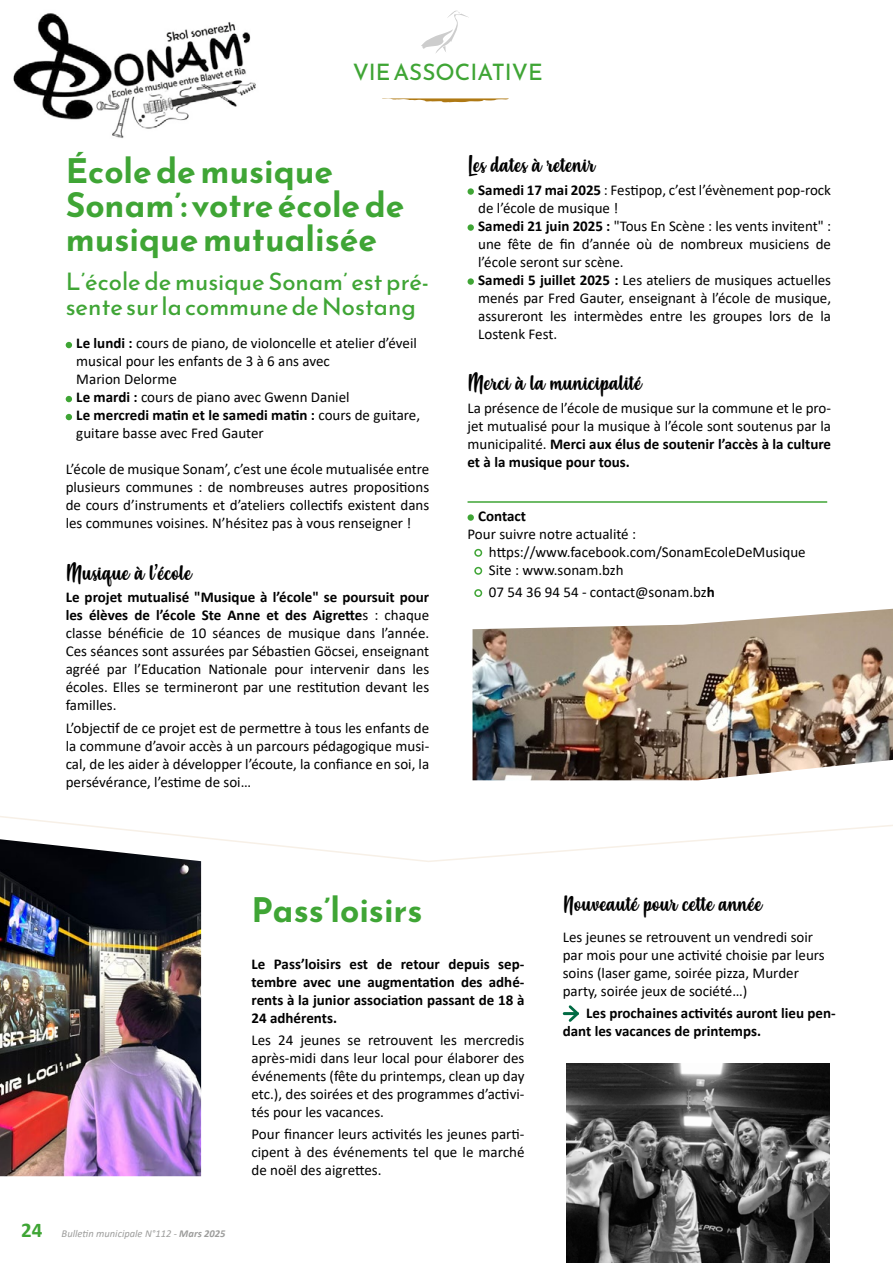
<style>
.page{position:relative;width:893px;height:1263px;background:#fff}
.page>*{position:absolute;margin:0;border:0;box-sizing:border-box;transform-origin:0 0}
.t1{font:700 33.75px/33.8px "Reem Kufi";color:#3fa535}
.t2{font:24px/25.5px "Reem Kufi";color:#3fa535}
.t3{font:22.5px "Reem Kufi";color:#3fa535}
.t4{font:21px "Misses";color:#000}
.t5{font:700 21px "Calibri";color:#3fa535}
.t6{font:15px/18px "Calibri";color:#000;text-align:justify}
.t7{font:700 15px/18px "Calibri";color:#000;text-align:justify}
.t8{font:italic 10.5px "Calibri";color:#9d9d9c}
.s1{font-weight:700}
</style>
<div class="page">
<svg style="left:382px;top:98px;width:127px;height:4px"></svg>
<svg style="left:421px;top:10px;width:48px;height:43px"></svg>
<svg style="left:66px;top:342px;width:6px;height:6px"></svg>
<svg style="left:66px;top:396px;width:6px;height:6px"></svg>
<svg style="left:66px;top:414px;width:6px;height:6px"></svg>
<div style="left:468px;top:188px;width:6px;height:7px;background:#3fa535;border-radius:50%"></div>
<div style="left:468px;top:224px;width:6px;height:7px;background:#3fa535;border-radius:50%"></div>
<div style="left:468px;top:278px;width:6px;height:7px;background:#3fa535;border-radius:50%"></div>
<hr style="left:468px;top:501px;width:359px;height:2px;background:#3fa535">
<div style="left:468px;top:514px;width:6px;height:7px;background:#3fa535;border-radius:50%"></div>
<div style="left:474px;top:549px;width:8px;height:8px;border:2px solid #3fa535;border-radius:50%"></div>
<div style="left:474px;top:567px;width:8px;height:8px;border:2px solid #3fa535;border-radius:50%"></div>
<div style="left:474px;top:589px;width:8px;height:8px;border:2px solid #3fa535;border-radius:50%"></div>
<svg style="left:0;top:816px;width:893px;height:47px"></svg>
<img style="left:472px;top:609px;width:421px;height:171px">
<img style="left:13px;top:13px;width:243px;height:125px">
<svg style="left:564px;top:1005px;width:15px;height:17px"></svg>
<img style="left:0;top:839px;width:201px;height:337px">
<img style="left:566px;top:1063px;width:263px;height:200px">
<h3 class="t3" style="left:353px;top:53px;width:192px">VIE ASSOCIATIVE</h3>
<h1 class="t1" style="left:66px;top:152px;width:340px">École de musique<br>Sonam’: votre école de musique mutualisée</h1>
<h2 class="t2" style="left:66px;top:267px;width:365px">L’école de musique Sonam’ est pré&shy;sente sur la commune de Nostang</h2>
<p class="t6" style="left:76px;top:334px;width:345px;text-align:left"><span class="s1">Le lundi :</span> cours de piano, de violoncelle et atelier d’éveil musical pour les enfants de 3 à 6 ans avec<br>Marion Delorme<br><span class="s1">Le mardi :</span> cours de piano avec Gwenn Daniel<br><span class="s1">Le mercredi matin et le samedi matin :</span> cours de guitare, guitare basse avec Fred Gauter</p>
<p class="t6" style="left:66px;top:460px;width:365px">L’école de musique Sonam’, c’est une école mutualisée entre plusieurs communes : de nombreuses autres propositions de cours d’instruments et d’ateliers collectifs existent dans les communes voisines. N’hésitez pas à vous renseigner !</p>
<h3 class="t4" style="left:66px;top:558px;width:128px">Musique à l’école</h3>
<p class="t6" style="left:66px;top:588px;width:365px"><span class="s1">Le projet mutualisé "Musique à l’école" se poursuit pour les élèves de l’école Ste Anne et des Aigrette</span>s : chaque classe bénéficie de 10 séances de musique dans l’année.<br>Ces séances sont assurées par Sébastien Göcsei, enseignant agréé par l’Education Nationale pour intervenir dans les écoles. Elles se termineront par une restitution devant les familles.</p>
<p class="t6" style="left:66px;top:718px;width:365px">L’objectif de ce projet est de permettre à tous les enfants de la commune d’avoir accès à un parcours pédagogique musi&shy;cal, de les aider à développer l’écoute, la confiance en soi, la persévérance, l’estime de soi…</p>
<h3 class="t4" style="left:468px;top:151px;width:129px">Les dates à retenir</h3>
<p class="t6" style="left:478px;top:180px;width:354px;text-align:left"><span class="s1">Samedi 17 mai 2025</span> : Festipop, c’est l’évènement pop-rock de l’école de musique !<br><span class="s1">Samedi 21 juin 2025 :</span> "Tous En Scène : les vents invitent" : une fête de fin d’année où de nombreux musiciens de l’école seront sur scène.<br><span class="s1">Samedi 5 juillet 2025 :</span> Les ateliers de musiques actuelles menés par Fred Gauter, enseignant à l’école de musique, assureront les intermèdes entre les groupes lors de la Lostenk Fest.</p>
<h3 class="t4" style="left:468px;top:369px;width:176px">Merci à la municipalité</h3>
<p class="t6" style="left:468px;top:398px;width:365px">La présence de l’école de musique sur la commune et le pro&shy;jet mutualisé pour la musique à l’école sont soutenus par la municipalité. <span class="s1">Merci aux élus de soutenir l’accès à la culture et à la musique pour tous.</span></p>
<p class="t7" style="left:478px;top:507px;width:49px">Contact</p>
<p class="t6" style="left:489px;top:524px;width:318px;text-align:left;text-indent:-21px">Pour suivre notre actualité : https://www.facebook.com/SonamEcoleDeMusique<br>Site : www.sonam.bzh</p>
<p class="t6" style="left:489px;top:583px;width:227px">07 54 36 94 54 - contact@sonam.bz<span class="s1">h</span></p>
<h3 class="t5" style="left:21px;top:1215px;width:23px">24</h3>
<p class="t8" style="left:62px;top:1226px;width:165px">Bulletin municipale N°112 - <span class="s1">Mars 2025</span></p>
<h1 class="t1" style="left:252px;top:891px;width:173px">Pass’loisirs</h1>
<p class="t7" style="left:252px;top:954px;width:274px">Le Pass’loisirs est de retour depuis sep&shy;tembre avec une augmentation des adhé&shy;rents à la junior association passant de 18 à 24 adhérents.</p>
<p class="t6" style="left:252px;top:1030px;width:274px">Les 24 jeunes se retrouvent les mercredis après-midi dans leur local pour élaborer des événements (fête du printemps, clean up day etc.), des soirées et des programmes d’activi&shy;tés pour les vacances.</p>
<p class="t6" style="left:252px;top:1125px;width:274px">Pour financer leurs activités les jeunes parti&shy;cipent à des événements tel que le marché de noël des aigrettes.</p>
<h3 class="t4" style="left:563px;top:890px;width:201px">Nouveauté pour cette année</h3>
<p class="t6" style="left:563px;top:928px;width:264px;text-align:left">Les jeunes se retrouvent un vendredi soir par mois pour une activité choisie par leurs soins (laser game, soirée pizza, Murder party, soirée jeux de société…)</p>
<p class="t7" style="left:563px;top:1004px;width:274px;text-indent:23px">Les prochaines activités auront lieu pen&shy;dant les vacances de printemps.</p>
</div>
